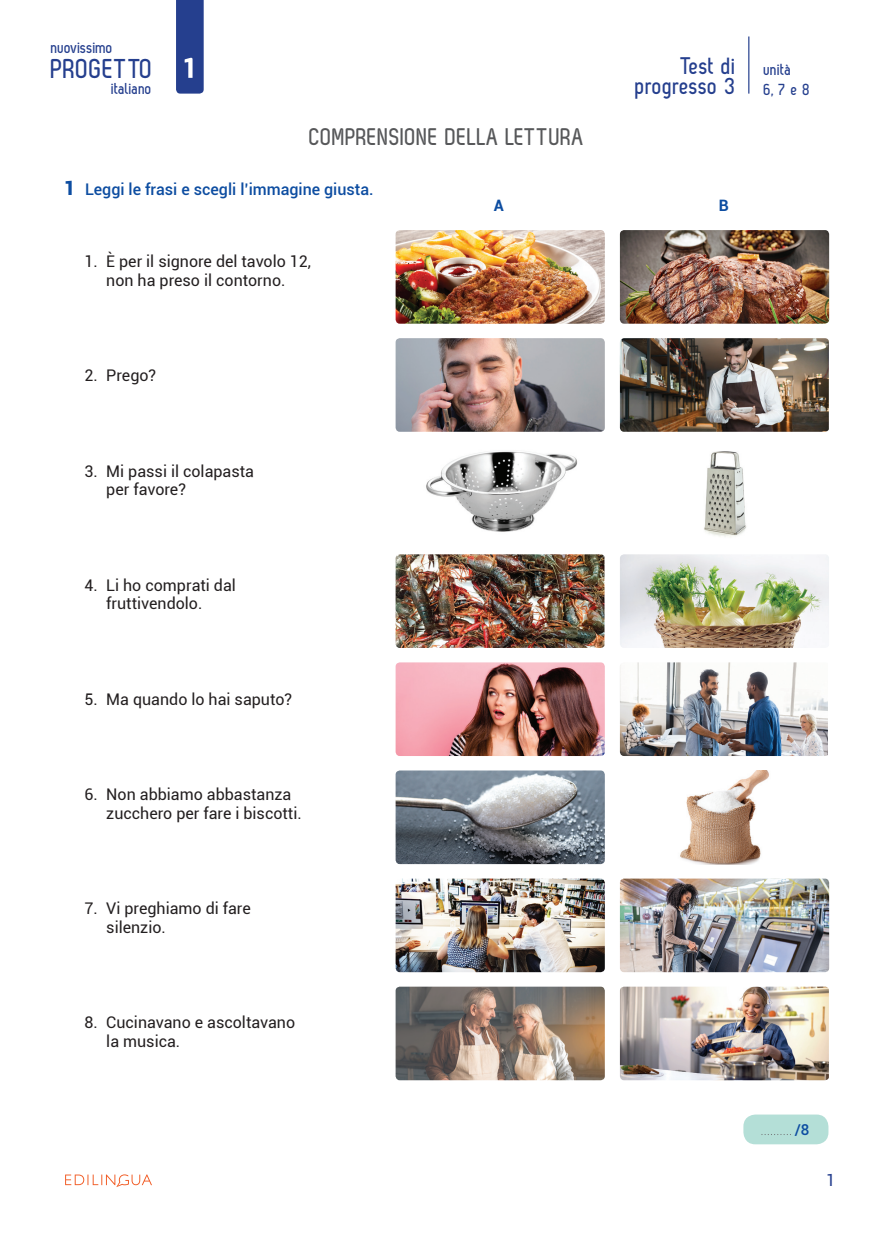
<style>
.page{position:relative;width:893px;height:1234px;background:#fff}
.page>*{position:absolute;margin:0;border:0;box-sizing:border-box;transform-origin:0 0}
.t1{font:700 27.15px "Zag";letter-spacing:.02em;color:#253f8e}
.t2{font:700 24px "Zag";letter-spacing:.01em;color:#57585a}
.t3{font:700 24px/19.5px "Zag";letter-spacing:.01em;color:#253f8e;text-align:right}
.t4{font:700 16.5px/19.5px "Zag";letter-spacing:.005em;color:#253f8e}
.t5{font:16.5px "Roboto";color:#253f8e}
.t6{font:700 16.35px "Zag";letter-spacing:.005em;color:#253f8e}
.t7{font:16.05px/18.8px "Roboto";color:#231f20}
.t8{font:500 16.05px "Roboto";color:#0d4da1}
.t9{font:700 15.75px "Roboto";color:#0d4da1}
.t10{font:500 15px "Roboto";color:#0d4da1}
.s1{font-weight:900;font-size:19.5px}
</style>
<div class="page">
<img style="left:396px;top:230px;width:209px;height:93px">
<img style="left:620px;top:230px;width:209px;height:93px">
<img style="left:396px;top:338px;width:209px;height:93px">
<img style="left:620px;top:338px;width:209px;height:93px">
<img style="left:426px;top:451px;width:152px;height:81px">
<img style="left:704px;top:451px;width:43px;height:86px">
<img style="left:396px;top:554px;width:208px;height:93px">
<img style="left:620px;top:554px;width:209px;height:93px">
<img style="left:396px;top:662px;width:209px;height:93px">
<img style="left:620px;top:662px;width:208px;height:93px">
<img style="left:396px;top:770px;width:209px;height:93px">
<img style="left:680px;top:770px;width:89px;height:93px">
<img style="left:396px;top:878px;width:209px;height:93px">
<img style="left:620px;top:878px;width:209px;height:93px">
<img style="left:396px;top:986px;width:209px;height:93px">
<img style="left:620px;top:986px;width:209px;height:93px">
<div style="left:743px;top:1114px;width:85px;height:29px;background:#b4dfd7;border-radius:12px"></div>
<svg style="left:176px;top:0;width:28px;height:94px;background:#314994"></svg>
<hr style="left:748px;top:36px;width:1px;height:58px;background:#253f8e">
<svg style="left:65px;top:1174px;width:87px;height:12px"></svg>
<p class="t4" style="left:51px;top:38px;width:64px">nuovissimo</p>
<h1 class="t1" style="left:51px;top:53px;width:103px">Progetto</h1>
<p class="t6" style="left:112px;top:79px;width:42px">italiano</p>
<h2 class="t3" style="left:636px;top:56px;width:102px">Test di progresso 3</h2>
<p class="t4" style="left:764px;top:59px;width:48px">unità<br>6, 7 e 8</p>
<h2 class="t2" style="left:310px;top:124px;width:276px">COMPRENSIONE DELLA LETTURA</h2>
<p class="t8" style="left:64px;top:178px;width:311px"><span class="s1">1</span> Leggi le frasi e scegli l’immagine giusta.</p>
<p class="t9" style="left:494px;top:194px;width:12px">A</p>
<p class="t9" style="left:719px;top:194px;width:12px">B</p>
<p class="t7" style="left:84px;top:251px;width:228px;text-align:center">1. È per il signore del tavolo 12, non ha preso il contorno.</p>
<p class="t7" style="left:84px;top:365px;width:73px">2. Prego?</p>
<p class="t7" style="left:106px;top:461px;width:149px;text-indent:-22px">3. Mi passi il colapasta per favore?</p>
<p class="t7" style="left:106px;top:575px;width:131px;text-indent:-22px">4. Li ho comprati dal fruttivendolo.</p>
<p class="t7" style="left:84px;top:689px;width:209px">5. Ma quando lo hai saputo?</p>
<p class="t7" style="left:106px;top:784px;width:197px;text-indent:-22px">6. Non abbiamo abbastanza zucchero per fare i biscotti.</p>
<p class="t7" style="left:106px;top:898px;width:146px;text-indent:-22px">7. Vi preghiamo di fare silenzio.</p>
<p class="t7" style="left:106px;top:1012px;width:190px;text-indent:-22px">8. Cucinavano e ascoltavano la musica.</p>
<p class="t10" style="left:795px;top:1118px;width:16px">/8</p>
<p class="t5" style="left:826px;top:1168px;width:11px">1</p>
</div>
